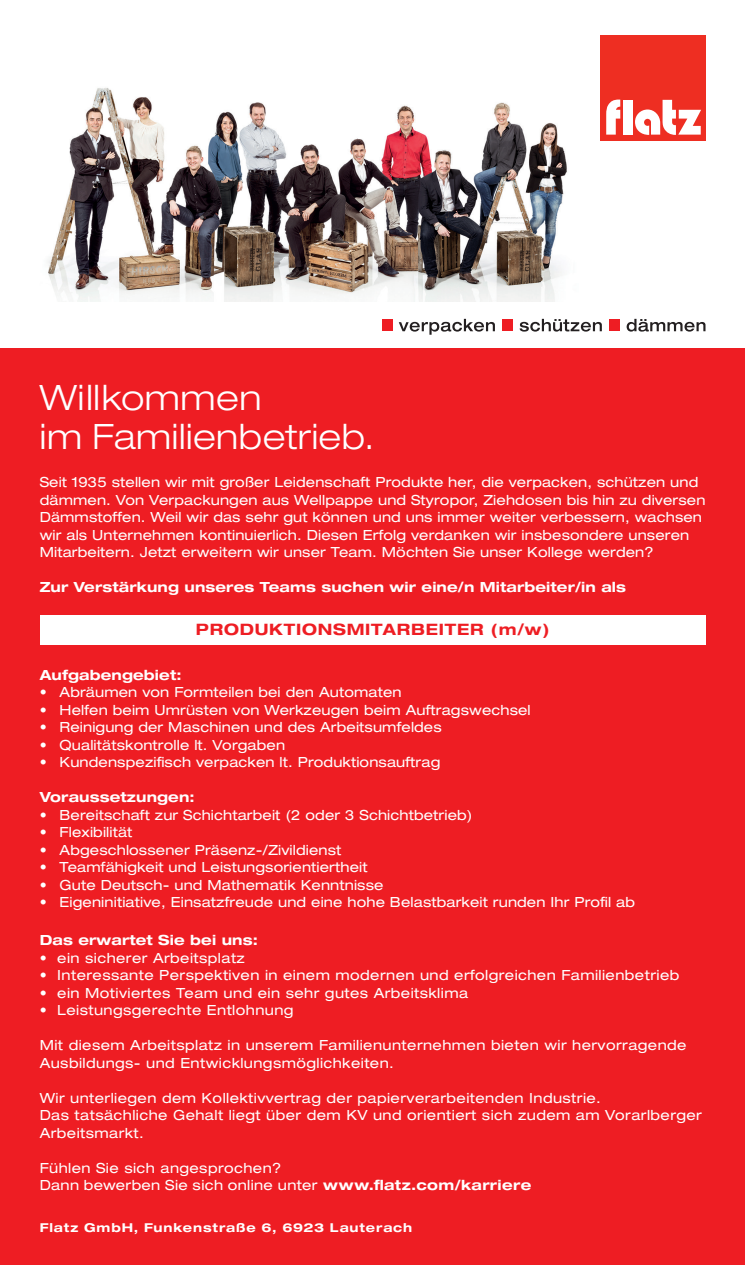
<style>
.page{position:relative;width:745px;height:1265px;background:#fff}
.page>*{position:absolute;margin:0;border:0;box-sizing:border-box;transform-origin:0 0}
.t1{font:300 expanded 35px/39.4px "Helvetica Neue LT Std";letter-spacing:.015em;color:#fff}
.t2{font:700 expanded 15.75px "Helvetica Neue LT Std";letter-spacing:.05em;color:#ee1d23}
.t3{font:expanded 14px/17.5px "Helvetica Neue LT Std";letter-spacing:.01em;color:#fff}
.t4{font:expanded 14px/17.5px "Helvetica Neue LT Std";letter-spacing:.03em;color:#fff}
.t5{font:700 expanded 14px "Helvetica Neue LT Std";letter-spacing:.01em;color:#fff}
.t6{font:700 expanded 12.25px "Helvetica Neue LT Std";letter-spacing:.075em;color:#fff}
.s1{font-weight:700}
</style>
<div class="page">
<img style="left:48px;top:88px;width:567px;height:214px">
<div style="left:0;top:349px;width:744px;height:916px;background:#ee1d23"></div>
<div style="left:599px;top:35px;width:106px;height:105px;background:#ee2e22"></div>
<svg style="left:606px;top:100px;width:14px;height:35px"></svg>
<div style="left:622px;top:100px;width:10px;height:35px;background:#fff"></div>
<svg style="left:635px;top:100px;width:65px;height:35px"></svg>
<svg style="left:626px;top:319px;width:79px;height:13px"></svg>
<div style="left:609px;top:319px;width:11px;height:12px;background:#ee1d23"></div>
<svg style="left:519px;top:319px;width:82px;height:13px"></svg>
<div style="left:502px;top:319px;width:11px;height:12px;background:#ee1d23"></div>
<svg style="left:398px;top:319px;width:96px;height:16px"></svg>
<div style="left:382px;top:319px;width:10px;height:12px;background:#ee1d23"></div>
<div style="left:40px;top:615px;width:665px;height:30px;background:#fff"></div>
<h1 class="t1" style="left:40px;top:378px;width:335px">Willkommen<br>im Familienbetrieb.</h1>
<p class="t3" style="left:40px;top:473px;width:666px">Seit 1935 stellen wir mit großer Leidenschaft Produkte her, die verpacken, schützen und dämmen. Von Verpackungen aus Wellpappe und Styropor, Ziehdosen bis hin zu diversen Dämmstoffen. Weil wir das sehr gut können und uns immer weiter verbessern, wachsen wir als Unternehmen kontinuierlich. Diesen Erfolg verdanken wir insbesondere unseren Mitarbeitern. Jetzt erweitern wir unser Team. Möchten Sie unser Kollege werden?</p>
<p class="t5" style="left:40px;top:578px;width:587px">Zur Verstärkung unseres Teams suchen wir eine/n Mitarbeiter/in als</p>
<p class="t2" style="left:196px;top:620px;width:355px">PRODUKTIONSMITARBEITER (m/w)</p>
<p class="t5" style="left:40px;top:666px;width:143px">Aufgabengebiet:</p>
<p class="t3" style="left:40px;top:683px;width:363px">• Abräumen von Formteilen bei den Automaten</p>
<p class="t3" style="left:40px;top:701px;width:492px">• Helfen beim Umrüsten von Werkzeugen beim Auftragswechsel</p>
<p class="t3" style="left:40px;top:718px;width:403px">• Reinigung der Maschinen und des Arbeitsumfeldes</p>
<p class="t3" style="left:40px;top:736px;width:247px">• Qualitätskontrolle lt. Vorgaben</p>
<p class="t3" style="left:40px;top:753px;width:402px">• Kundenspezifisch verpacken lt. Produktionsauftrag</p>
<p class="t5" style="left:40px;top:788px;width:156px">Voraussetzungen:</p>
<p class="t3" style="left:40px;top:806px;width:434px">• Bereitschaft zur Schichtarbeit (2 oder 3 Schichtbetrieb)</p>
<p class="t3" style="left:40px;top:823px;width:94px">• Flexibilität</p>
<p class="t3" style="left:40px;top:841px;width:303px">• Abgeschlossener Präsenz-/Zivildienst</p>
<p class="t3" style="left:40px;top:858px;width:329px">• Teamfähigkeit und Leistungsorientiertheit</p>
<p class="t3" style="left:40px;top:876px;width:345px">• Gute Deutsch- und Mathematik Kenntnisse</p>
<p class="t3" style="left:40px;top:893px;width:596px">• Eigeninitiative, Einsatzfreude und eine hohe Belastbarkeit runden Ihr Profil ab</p>
<p class="t5" style="left:40px;top:931px;width:219px">Das erwartet Sie bei uns:</p>
<p class="t4" style="left:40px;top:949px;width:206px">• ein sicherer Arbeitsplatz</p>
<p class="t4" style="left:40px;top:966px;width:640px">• Interessante Perspektiven in einem modernen und erfolgreichen Familienbetrieb</p>
<p class="t4" style="left:40px;top:984px;width:429px">• ein Motiviertes Team und ein sehr gutes Arbeitsklima</p>
<p class="t4" style="left:40px;top:1001px;width:255px">• Leistungsgerechte Entlohnung</p>
<p class="t4" style="left:40px;top:1036px;width:648px">Mit diesem Arbeitsplatz in unserem Familienunternehmen bieten wir hervorragende<br>Ausbildungs- und Entwicklungsmöglichkeiten.</p>
<p class="t4" style="left:40px;top:1089px;width:663px">Wir unterliegen dem Kollektivvertrag der papierverarbeitenden Industrie.<br>Das tatsächliche Gehalt liegt über dem KV und orientiert sich zudem am Vorarlberger<br>Arbeitsmarkt.</p>
<p class="t4" style="left:40px;top:1159px;width:493px">Fühlen Sie sich angesprochen?<br>Dann bewerben Sie sich online unter <span class="s1">www.flatz.com/karriere</span></p>
<p class="t6" style="left:40px;top:1220px;width:374px">Flatz GmbH, Funkenstraße 6, 6923 Lauterach</p>
</div>
